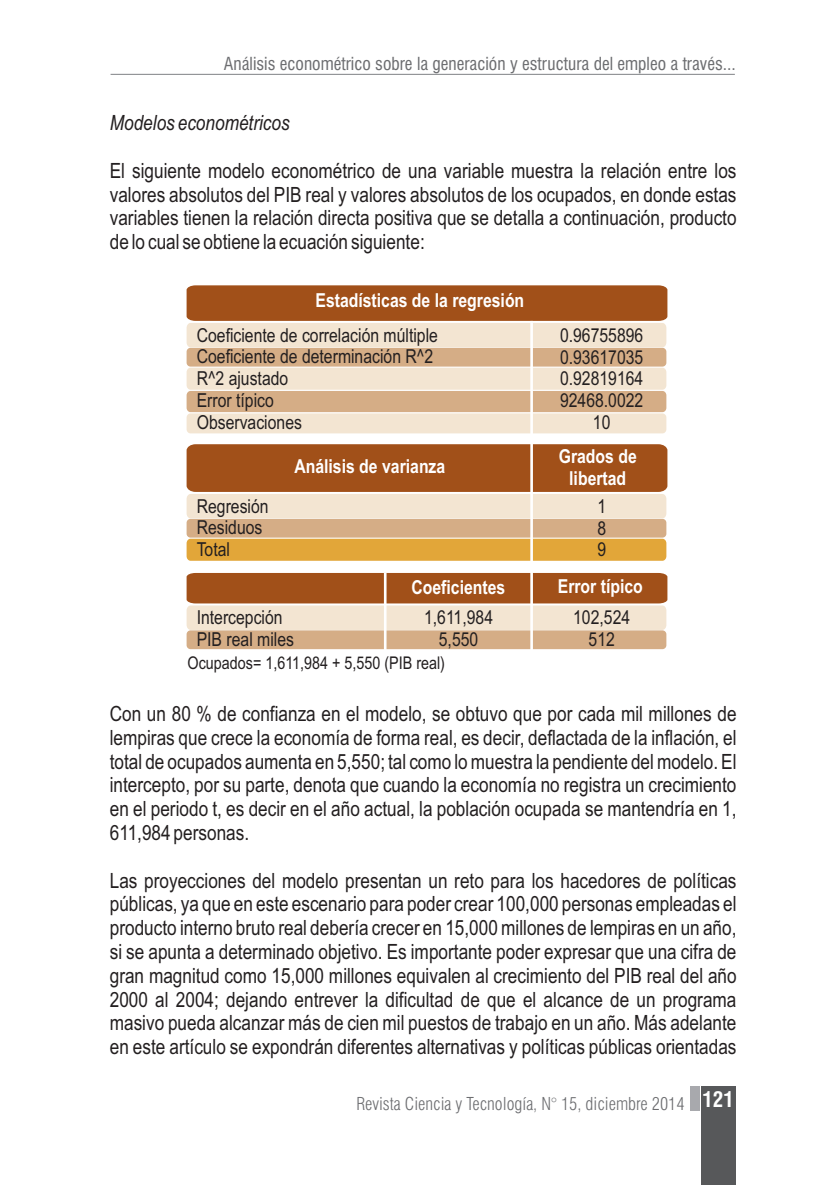
<style>
.page{position:relative;width:819px;height:1185px;background:#fff}
.page>*{position:absolute;margin:0;border:0;box-sizing:border-box;transform-origin:0 0}
.t1{font:21px/23.8px "Arial Narrow";color:#231f20;text-align:justify}
.t2{font:italic 21px "Arial Narrow";color:#231f20}
.t3{font:19.25px/21.9px "Arial Narrow";color:#231f20}
.t4{font:700 19.25px/22.1px "Arial Narrow";color:#fff;text-align:center}
.t5{font:condensed 17.5px "Swiss 721 BT";color:#6c6d70}
.t6{font:300 condensed 17.5px "Swiss 721 BT";color:#6c6d70}
.t7{font:17.5px "Arial Narrow";color:#231f20}
</style>
<div class="page">
<div style="left:701px;top:1085px;width:34px;height:99px;background:#57585a"></div>
<div style="left:690px;top:1085px;width:10px;height:25px;background:#a8a9ad"></div>
<hr style="left:111px;top:74px;width:624px;height:1px;background:#808285">
<div style="left:187px;top:413px;width:479px;height:20px;background:#f3e5d2;border-radius:4px"></div>
<div style="left:187px;top:391px;width:479px;height:21px;background:#d5ad86;border-radius:4px"></div>
<div style="left:187px;top:368px;width:479px;height:22px;background:#f3e5d2;border-radius:4px"></div>
<div style="left:187px;top:538px;width:479px;height:22px;background:#e2a639;border-radius:4px"></div>
<div style="left:187px;top:348px;width:479px;height:18px;background:#d5ad86;border-radius:4px"></div>
<div style="left:187px;top:519px;width:479px;height:18px;background:#d5ad86;border-radius:4px"></div>
<div style="left:187px;top:630px;width:479px;height:19px;background:#d5ad86;border-radius:4px"></div>
<svg style="left:187px;top:285px;width:480px;height:62px;background:#c49069"></svg>
<svg style="left:187px;top:444px;width:480px;height:74px;background:#be855c"></svg>
<svg style="left:187px;top:573px;width:480px;height:57px;background:#c79671"></svg>
<hr style="left:530px;top:321px;width:3px;height:118px;background:#fff">
<hr style="left:530px;top:440px;width:3px;height:125px;background:#fff">
<hr style="left:530px;top:567px;width:3px;height:89px;background:#fff">
<hr style="left:384px;top:573px;width:3px;height:78px;background:#fff">
<p class="t5" style="left:224px;top:57px;width:514px">Análisis econométrico sobre la generación y estructura del empleo a través...</p>
<p class="t2" style="left:110px;top:115px;width:181px">Modelos econométricos</p>
<p class="t1" style="left:110px;top:160px;width:628px">El siguiente modelo econométrico de una variable muestra la relación entre los valores absolutos del PIB real y valores absolutos de los ocupados, en donde estas variables tienen la relación directa positiva que se detalla a continuación, producto de lo cual se obtiene la ecuación siguiente:</p>
<p class="t4" style="left:315px;top:291px;width:210px">Estadísticas de la regresión</p>
<p class="t3" style="left:197px;top:326px;width:243px">Coeficiente de correlación múltiple<br>Coeficiente de determinación R^2<br>R^2 ajustado<br>Error típico<br>Observaciones</p>
<p class="t3" style="left:197px;top:496px;width:73px">Regresión<br>Residuos<br>Total</p>
<p class="t4" style="left:294px;top:456px;width:152px">Análisis de varianza</p>
<p class="t4" style="left:411px;top:577px;width:95px">Coeficientes</p>
<p class="t3" style="left:197px;top:608px;width:99px">Intercepción<br>PIB real miles</p>
<p class="t3" style="left:424px;top:608px;width:71px;text-align:center">1,611,984<br>5,550</p>
<p class="t7" style="left:188px;top:656px;width:259px">Ocupados= 1,611,984 + 5,550 (PIB real)</p>
<p class="t3" style="left:560px;top:326px;width:85px;text-align:center">0.96755896<br>0.93617035<br>0.92819164<br>92468.0022<br>10</p>
<p class="t4" style="left:559px;top:447px;width:80px">Grados de libertad</p>
<p class="t3" style="left:597px;top:497px;width:10px;text-align:justify">1<br>8<br>9</p>
<p class="t4" style="left:558px;top:577px;width:87px">Error típico</p>
<p class="t3" style="left:573px;top:608px;width:59px;text-align:center">102,524<br>512</p>
<p class="t1" style="left:110px;top:703px;width:628px">Con un 80 % de confianza en el modelo, se obtuvo que por cada mil millones de lempiras que crece la economía de forma real, es decir, deflactada de la inflación, el total de ocupados aumenta en 5,550; tal como lo muestra la pendiente del modelo. El intercepto, por su parte, denota que cuando la economía no registra un crecimiento en el periodo t, es decir en el año actual, la población ocupada se mantendría en 1, 611,984 personas.</p>
<p class="t1" style="left:110px;top:870px;width:628px">Las proyecciones del modelo presentan un reto para los hacedores de políticas públicas, ya que en este escenario para poder crear 100,000 personas empleadas el producto interno bruto real debería crecer en 15,000 millones de lempiras en un año, si se apunta a determinado objetivo. Es importante poder expresar que una cifra de gran magnitud como 15,000 millones equivalen al crecimiento del PIB real del año 2000 al 2004; dejando entrever la dificultad de que el alcance de un programa masivo pueda alcanzar más de cien mil puestos de trabajo en un año. Más adelante en este artículo se expondrán diferentes alternativas y políticas públicas orientadas</p>
<p class="t6" style="left:357px;top:1096px;width:379px">Revista Ciencia y Tecnología, N° 15, diciembre 2014 <sup>121</sup></p>
</div>
